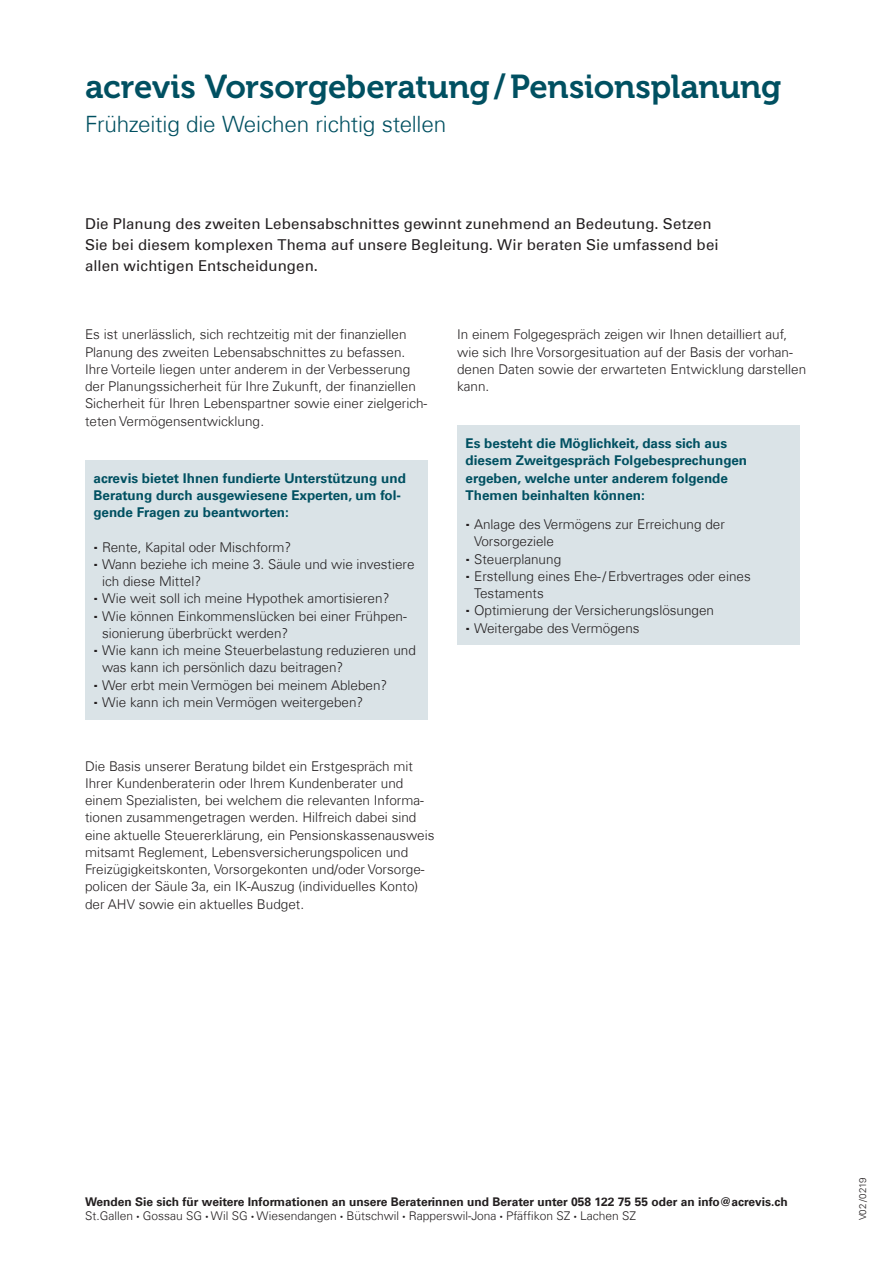
<style>
.page{position:relative;width:893px;height:1263px;background:#fff}
.page>*{position:absolute;margin:0;border:0;box-sizing:border-box;transform-origin:0 0}
.t1{font:33px "Museo 700";letter-spacing:-.005em;color:#005061}
.t2{font:300 22.5px "Univers Com 45";letter-spacing:-.01em;color:#005061}
.t3{font:15px/21px "Univers Com 55 Roman";letter-spacing:.01em;color:#231f20}
.t4{font:300 13.5px/17.2px "Univers Com 45";color:#231f20}
.t5{font:700 13.5px/17.2px "Univers Com 65";color:#005061}
.t6{font:700 12px "Univers Com 65";color:#231f20}
.t7{font:300 12px "Univers Com 45";color:#231f20}
.t8{font:300 9.75px "Univers Com 45";color:#231f20}
.s1{font-size:6px}
</style>
<div class="page">
<div style="left:85px;top:460px;width:342px;height:260px;background:#dae3e7"></div>
<div style="left:457px;top:426px;width:342px;height:219px;background:#dae3e7"></div>
<h1 class="t1" style="left:85px;top:68px;width:698px">acrevis Vorsorgeberatung/Pensionsplanung</h1>
<h2 class="t2" style="left:85px;top:111px;width:363px">Frühzeitig die Weichen richtig stellen</h2>
<p class="t3" style="left:85px;top:214px;width:635px">Die Planung des zweiten Lebensabschnittes gewinnt zunehmend an Bedeutung. Setzen<br>Sie bei diesem komplexen Thema auf unsere Begleitung. Wir beraten Sie umfassend bei allen wichtigen Entscheidungen.</p>
<p class="t4" style="left:85px;top:326px;width:344px">Es ist unerlässlich, sich rechtzeitig mit der finanziellen Planung des zweiten Lebensabschnittes zu befassen.<br>Ihre Vorteile liegen unter anderem in der Verbesserung der Planungssicherheit für Ihre Zukunft, der finanziellen Sicherheit für Ihren Lebenspartner sowie einer zielgerich&shy;teten Vermögensentwicklung.</p>
<p class="t5" style="left:94px;top:469px;width:314px">acrevis bietet Ihnen fundierte Unterstützung und<br>Beratung durch ausgewiesene Experten, um fol&shy;gende Fragen zu beantworten:</p>
<p class="t4" style="left:94px;top:538px;width:199px"><sup>.</sup> Rente, Kapital oder Mischform?</p>
<p class="t4" style="left:94px;top:555px;width:323px"><sup>.</sup> Wann beziehe ich meine 3. Säule und wie investiere</p>
<p class="t4" style="left:102px;top:573px;width:101px">ich diese Mittel?</p>
<p class="t4" style="left:94px;top:590px;width:297px"><sup>.</sup> Wie weit soll ich meine Hypothek amortisieren?</p>
<p class="t4" style="left:94px;top:607px;width:315px"><sup>.</sup> Wie können Einkommenslücken bei einer Frühpen-</p>
<p class="t4" style="left:102px;top:624px;width:188px">sionierung überbrückt werden?</p>
<p class="t4" style="left:94px;top:642px;width:324px"><sup>.</sup> Wie kann ich meine Steuerbelastung reduzieren und</p>
<p class="t4" style="left:102px;top:659px;width:243px">was kann ich persönlich dazu beitragen?</p>
<p class="t4" style="left:94px;top:676px;width:295px"><sup>.</sup> Wer erbt mein Vermögen bei meinem Ableben?</p>
<p class="t4" style="left:94px;top:693px;width:271px"><sup>.</sup> Wie kann ich mein Vermögen weitergeben?</p>
<p class="t4" style="left:85px;top:757px;width:351px">Die Basis unserer Beratung bildet ein Erstgespräch mit Ihrer Kundenberaterin oder Ihrem Kundenberater und einem Spezialisten, bei welchem die relevanten Informa&shy;tionen zusammengetragen werden. Hilfreich dabei sind eine aktuelle Steuererklärung, ein Pensionskassenausweis mitsamt Reglement, Lebensversicherungspolicen und Freizügigkeitskonten, Vorsorgekonten und/oder Vorsorge&shy;policen der Säule 3a, ein IK-Auszug (individuelles Konto) der AHV sowie ein aktuelles Budget.</p>
<p class="t4" style="left:457px;top:326px;width:351px">In einem Folgegespräch zeigen wir Ihnen detailliert auf, wie sich Ihre Vorsorgesituation auf der Basis der vorhan&shy;denen Daten sowie der erwarteten Entwicklung darstellen kann.</p>
<p class="t5" style="left:466px;top:435px;width:283px">Es besteht die Möglichkeit, dass sich aus diesem Zweitgespräch Folgebesprechungen ergeben, welche unter anderem folgende Themen beinhalten können:</p>
<p class="t4" style="left:466px;top:516px;width:261px"><sup>.</sup> Anlage des Vermögens zur Erreichung der</p>
<p class="t4" style="left:474px;top:533px;width:82px">Vorsorgeziele</p>
<p class="t4" style="left:466px;top:550px;width:97px"><sup>.</sup> Steuerplanung</p>
<p class="t4" style="left:466px;top:567px;width:287px"><sup>.</sup> Erstellung eines Ehe-/Erbvertrages oder eines</p>
<p class="t4" style="left:474px;top:585px;width:71px">Testaments</p>
<p class="t4" style="left:466px;top:602px;width:250px"><sup>.</sup> Optimierung der Versicherungslösungen</p>
<p class="t4" style="left:466px;top:619px;width:176px"><sup>.</sup> Weitergabe des Vermögens</p>
<p class="t6" style="left:85px;top:1195px;width:704px">Wenden Sie sich für weitere Informationen an unsere Beraterinnen und Berater unter 058 122 75 55 oder an info@acrevis.ch</p>
<p class="t7" style="left:85px;top:1208px;width:552px">St.Gallen <span class="s1">•</span> Gossau SG <span class="s1">•</span> Wil SG <span class="s1">•</span> Wiesendangen <span class="s1">•</span> Bütschwil <span class="s1">•</span> Rapperswil-Jona <span class="s1">•</span> Pfäffikon SZ <span class="s1">•</span> Lachen SZ</p>
<p class="t8" style="left:857px;top:1220px;width:45px;rotate:-90deg">V02/0219</p>
</div>
